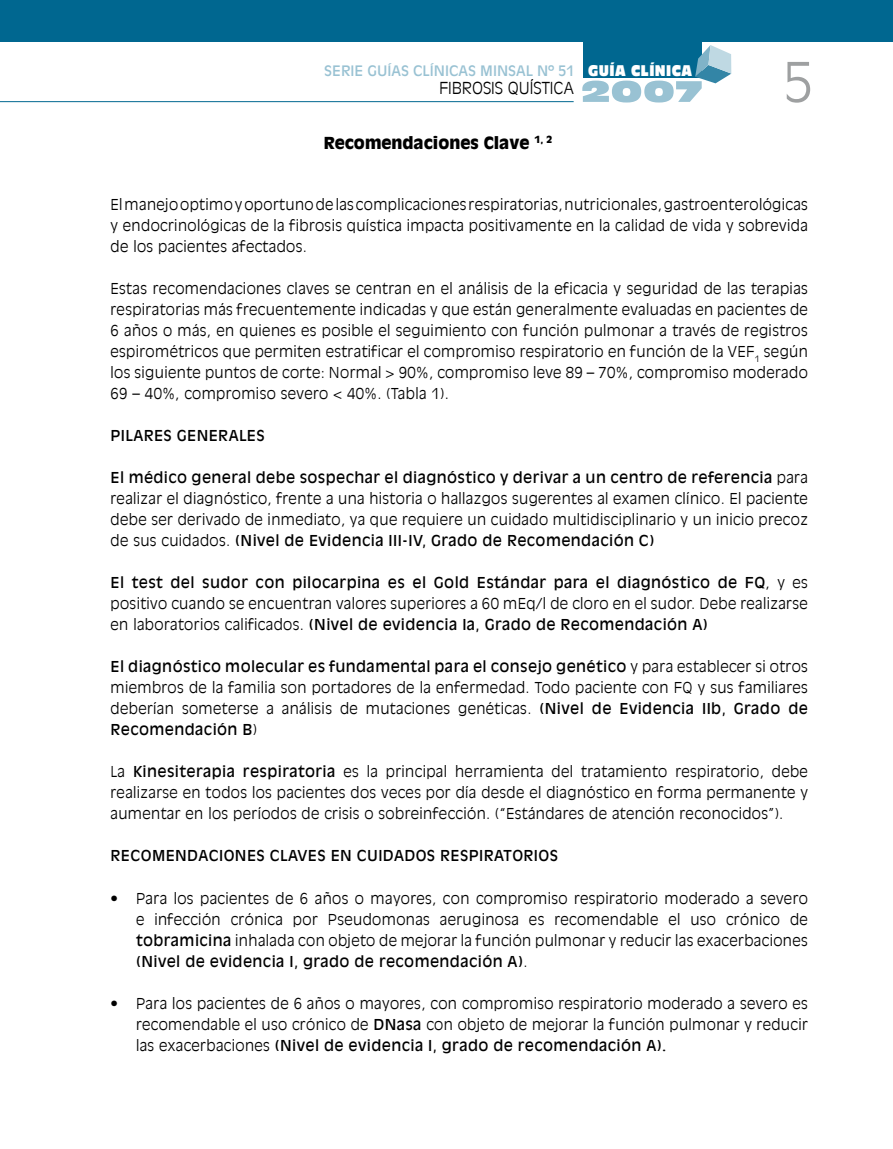
<style>
.page{position:relative;width:893px;height:1149px;background:#fff}
.page>*{position:absolute;margin:0;border:0;box-sizing:border-box;transform-origin:0 0}
.t1{font:900 16.5px "Antique Olive LT";color:#000}
.t2{font:300 16.5px "Antique Olive LT";color:#000}
.t3{font:300 15px/21px "Antique Olive LT";letter-spacing:.025em;color:#000;text-align:justify}
.t4{font:15px "Antique Olive LT";letter-spacing:.025em;color:#000}
.t5{font:14.4px "Antique Olive LT";color:#99c2d3}
.s1{font-family:"Antique Olive LT Nord";font-size:15px;color:#fff}
.s2{font-weight:400}
</style>
<div class="page">
<div style="left:583px;top:4px;width:119px;height:74px;background:#006790"></div>
<div style="left:0;top:0;width:893px;height:42px;background:#006790"></div>
<hr style="left:0;top:101px;width:574px;height:1px;background:#006790">
<svg style="left:582px;top:45px;width:149px;height:57px"></svg>
<p class="t5" style="left:324px;top:62px;width:369px">SERIE GUÍAS CLÍNICAS MINSAL Nº 51 <span class="s1">GUÍA CLÍNICA</span></p>
<p class="t2" style="left:439px;top:78px;width:136px">FIBROSIS QUÍSTICA</p>
<p class="t1" style="left:324px;top:133px;width:230px">Recomendaciones Clave <sup>1,</sup> <sup>2</sup></p>
<p class="t3" style="left:111px;top:194px;width:699px">El manejo optimo y oportuno de las complicaciones respiratorias, nutricionales, gastroenterológicas y endocrinológicas de la fibrosis quística impacta positivamente en la calidad de vida y sobrevida de los pacientes afectados.</p>
<p class="t3" style="left:111px;top:278px;width:699px">Estas recomendaciones claves se centran en el análisis de la eficacia y seguridad de las terapias respiratorias más frecuentemente indicadas y que están generalmente evaluadas en pacientes de 6 años o más, en quienes es posible el seguimiento con función pulmonar a través de registros espirométricos que permiten estratificar el compromiso respiratorio en función de la VEF<sub>1</sub> según los siguiente puntos de corte: Normal &gt; 90%, compromiso leve 89 – 70%, compromiso moderado 69 – 40%, compromiso severo &lt; 40%. (Tabla 1).</p>
<p class="t4" style="left:111px;top:426px;width:156px">PILARES GENERALES</p>
<p class="t3" style="left:111px;top:467px;width:699px"><span class="s2">El médico general debe sospechar el diagnóstico y derivar a un centro de referencia</span> para realizar el diagnóstico, frente a una historia o hallazgos sugerentes al examen clínico. El paciente debe ser derivado de inmediato, ya que requiere un cuidado multidisciplinario y un inicio precoz de sus cuidados. <span class="s2">(Nivel de Evidencia III-IV, Grado de Recomendación C)</span></p>
<p class="t3" style="left:111px;top:572px;width:699px"><span class="s2">El test del sudor con pilocarpina es el Gold Estándar para el diagnóstico de FQ</span>, y es positivo cuando se encuentran valores superiores a 60 mEq/l de cloro en el sudor. Debe realizarse en laboratorios calificados. <span class="s2">(Nivel de evidencia Ia, Grado de Recomendación A)</span></p>
<p class="t3" style="left:111px;top:656px;width:699px"><span class="s2">El diagnóstico molecular es fundamental para el consejo genético</span> y para establecer si otros miembros de la familia son portadores de la enfermedad. Todo paciente con FQ y sus familiares deberían someterse a análisis de mutaciones genéticas. <span class="s2">(Nivel de Evidencia IIb, Grado de Recomendación B</span>)</p>
<p class="t3" style="left:111px;top:761px;width:699px">La <span class="s2">Kinesiterapia respiratoria</span> es la principal herramienta del tratamiento respiratorio, debe realizarse en todos los pacientes dos veces por día desde el diagnóstico en forma permanente y aumentar en los períodos de crisis o sobreinfección. (“Estándares de atención reconocidos”).</p>
<p class="t4" style="left:111px;top:846px;width:449px">RECOMENDACIONES CLAVES EN CUIDADOS RESPIRATORIOS</p>
<p class="t3" style="left:136px;top:887px;width:673px;text-indent:-26px">• Para los pacientes de 6 años o mayores, con compromiso respiratorio moderado a severo e infección crónica por Pseudomonas aeruginosa es recomendable el uso crónico de <span class="s2">tobramicina</span> inhalada con objeto de mejorar la función pulmonar y reducir las exacerbaciones <span class="s2">(Nivel de evidencia I, grado de recomendación A)</span>.</p>
<p class="t3" style="left:136px;top:992px;width:673px;text-indent:-26px">• Para los pacientes de 6 años o mayores, con compromiso respiratorio moderado a severo es recomendable el uso crónico de <span class="s2">DNasa</span> con objeto de mejorar la función pulmonar y reducir las exacerbaciones <span class="s2">(Nivel de evidencia I, grado de recomendación A).</span></p>
</div>
